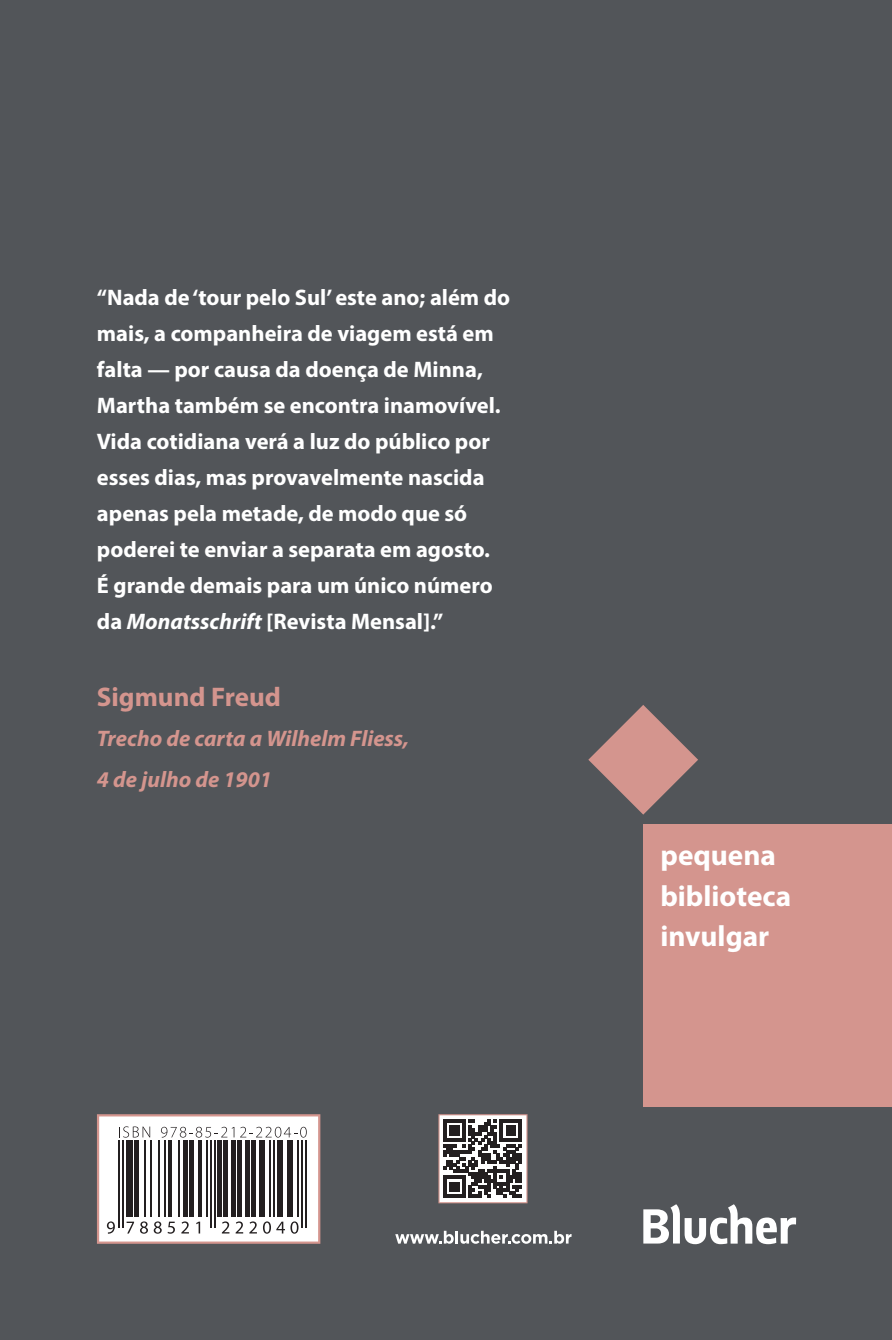
<style>
.page{position:relative;width:892px;height:1340px;background:#fff}
.page>*{position:absolute;margin:0;border:0;box-sizing:border-box;transform-origin:0 0}
.t1{font:700 29.25px/40.5px "Myriad Pro";color:#fff}
.t2{font:700 27px "Myriad Pro";color:#d4958e}
.t3{font:700 22.5px/36px "Myriad Pro";color:#fff}
.t4{font:italic 700 22.5px/40.5px "Myriad Pro";color:#d4958e}
.s1{font-style:italic}
</style>
<div class="page">
<div style="left:0;top:0;width:892px;height:1339px;background:#525559"></div>
<svg style="left:643px;top:1204px;width:153px;height:40px"></svg>
<svg style="left:395px;top:1230px;width:176px;height:13px"></svg>
<div style="left:643px;top:824px;width:249px;height:283px;background:#d4958e"></div>
<svg style="left:588px;top:705px;width:110px;height:109px"></svg>
<svg style="left:97px;top:1114px;width:223px;height:129px;background:#ece7e7"></svg>
<hr style="left:118px;top:1140px;width:2px;height:87px;background:#231f20">
<hr style="left:122px;top:1140px;width:2px;height:87px;background:#231f20">
<div style="left:126px;top:1140px;width:6px;height:77px;background:#231f20"></div>
<hr style="left:134px;top:1140px;width:4px;height:77px;background:#231f20">
<hr style="left:144px;top:1140px;width:2px;height:77px;background:#231f20">
<hr style="left:150px;top:1140px;width:2px;height:77px;background:#231f20">
<hr style="left:158px;top:1140px;width:2px;height:77px;background:#231f20">
<hr style="left:164px;top:1140px;width:2px;height:77px;background:#231f20">
<hr style="left:168px;top:1140px;width:4px;height:77px;background:#231f20">
<hr style="left:178px;top:1140px;width:2px;height:77px;background:#231f20">
<hr style="left:184px;top:1140px;width:4px;height:77px;background:#231f20">
<hr style="left:190px;top:1140px;width:4px;height:77px;background:#231f20">
<hr style="left:198px;top:1140px;width:4px;height:77px;background:#231f20">
<hr style="left:206px;top:1140px;width:2px;height:77px;background:#231f20">
<hr style="left:210px;top:1140px;width:2px;height:87px;background:#231f20">
<hr style="left:214px;top:1140px;width:1px;height:87px;background:#231f20">
<div style="left:217px;top:1140px;width:5px;height:77px;background:#231f20"></div>
<div style="left:223px;top:1140px;width:5px;height:77px;background:#231f20"></div>
<hr style="left:231px;top:1140px;width:4px;height:77px;background:#231f20">
<hr style="left:237px;top:1140px;width:4px;height:77px;background:#231f20">
<hr style="left:245px;top:1140px;width:4px;height:77px;background:#231f20">
<hr style="left:251px;top:1140px;width:4px;height:77px;background:#231f20">
<div style="left:259px;top:1140px;width:6px;height:77px;background:#231f20"></div>
<hr style="left:269px;top:1140px;width:2px;height:77px;background:#231f20">
<hr style="left:273px;top:1140px;width:2px;height:77px;background:#231f20">
<div style="left:277px;top:1140px;width:6px;height:77px;background:#231f20"></div>
<div style="left:287px;top:1140px;width:6px;height:77px;background:#231f20"></div>
<hr style="left:297px;top:1140px;width:2px;height:77px;background:#231f20">
<hr style="left:301px;top:1140px;width:2px;height:87px;background:#231f20">
<hr style="left:305px;top:1140px;width:2px;height:87px;background:#231f20">
<svg style="left:438px;top:1114px;width:89px;height:89px;background:#8a8586"></svg>
<p class="t3" style="left:97px;top:279px;width:415px">“Nada de ‘tour pelo Sul’ este ano; além do mais, a companheira de viagem está em falta — por causa da doença de Minna, Martha também se encontra inamovível.<br>Vida cotidiana verá a luz do público por esses dias, mas provavelmente nascida apenas pela metade, de modo que só poderei te enviar a separata em agosto.<br>É grande demais para um único número da <span class="s1">Monatsschrift</span> [Revista Mensal].”</p>
<p class="t2" style="left:97px;top:679px;width:185px">Sigmund Freud</p>
<p class="t4" style="left:97px;top:717px;width:313px">Trecho de carta a Wilhelm Fliess,<br>4 de julho de 1901</p>
<h1 class="t1" style="left:660px;top:834px;width:132px">pequena biblioteca invulgar</h1>
</div>
